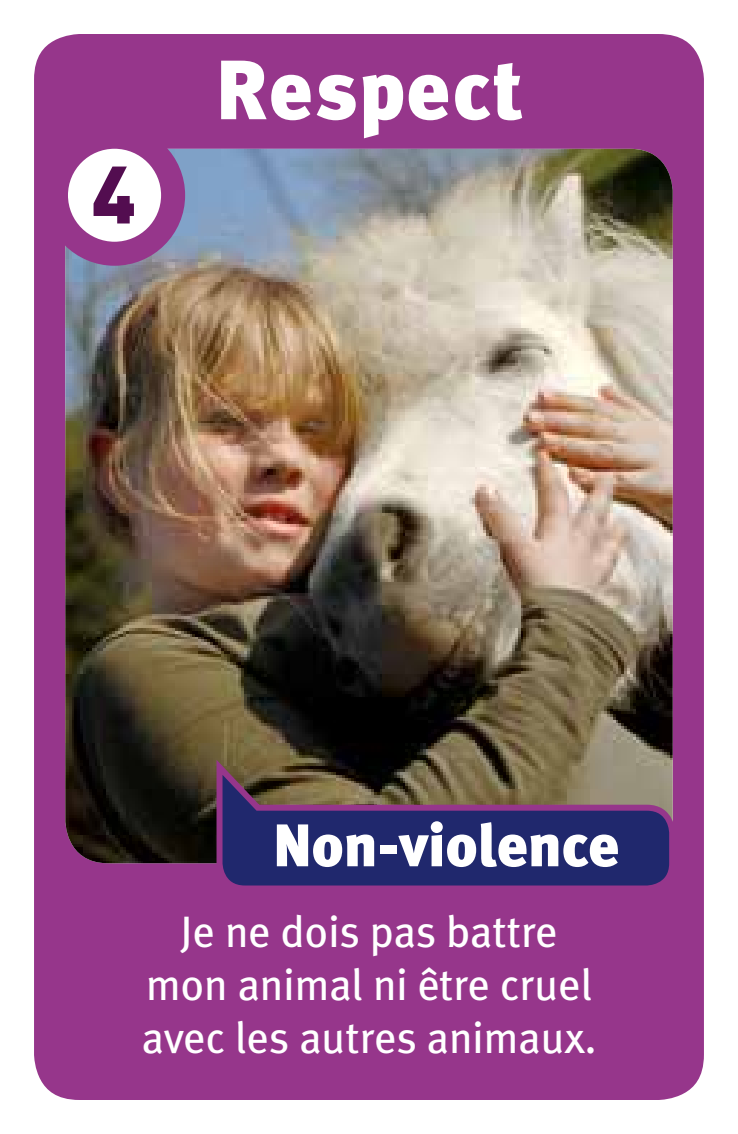
<style>
.page{position:relative;width:738px;height:1134px;background:#fff}
.page>*{position:absolute;margin:0;border:0;box-sizing:border-box;transform-origin:0 0}
.t1{font:900 84px "Meta Plus";letter-spacing:.02em;color:#fff}
.t2{font:900 80px "DIN";color:#530d50}
.t3{font:900 60px "Meta Plus";color:#fff}
.t4{font:44px/52.8px "Meta Plus";color:#fff;text-align:center}
</style>
<div class="page">
<div style="left:17px;top:17px;width:703px;height:1100px;background:#96368b;border-radius:62px"></div>
<div style="left:0;top:0;width:737px;height:1134px;border:34px solid #fff;border-radius:62px"></div>
<img style="left:65px;top:149px;width:607px;height:714px">
<svg style="left:213px;top:752px;width:460px;height:134px;background:#453f60"></svg>
<svg style="left:56px;top:137px;width:117px;height:117px;fill:#fff"></svg>
<div style="left:44px;top:125px;width:141px;height:141px;border:24px solid #96368b;border-radius:50%"></div>
<h2 class="t2" style="left:91px;top:141px;width:46px">4</h2>
<h1 class="t1" style="left:214px;top:41px;width:310px">Respect</h1>
<h3 class="t3" style="left:272px;top:810px;width:348px">Non-violence</h3>
<p class="t4" style="left:142px;top:905px;width:456px">Je ne dois pas battre mon animal ni être cruel avec les autres animaux.</p>
</div>
